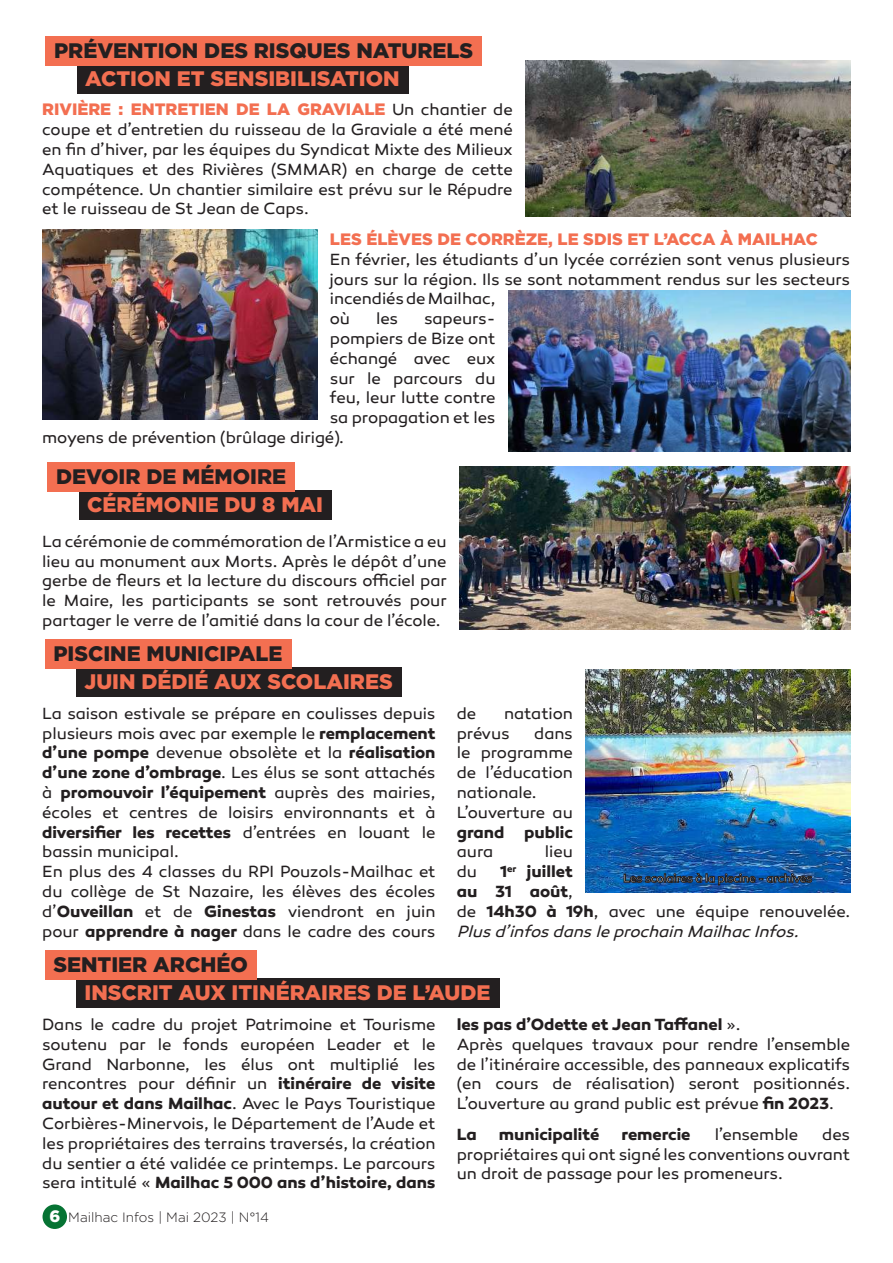
<style>
.page{position:relative;width:893px;height:1263px;background:#fff}
.page>*{position:absolute;margin:0;border:0;box-sizing:border-box;transform-origin:0 0}
.t1{font:900 21px "Gotham HTF";color:#f36f51}
.t2{font:900 21px "Gotham HTF";color:#231f20}
.t3{font:16.5px/19.8px "Canaro";letter-spacing:-.005em;color:#231f20}
.t4{font:italic 16.5px/19.8px "Canaro";color:#231f20}
.t5{font:900 16.5px "Gotham HTF";color:#f36f51}
.t6{font:700 16.5px "Canaro";letter-spacing:-.005em;color:#231f20}
.t7{font:300 13.5px "Gotham HTF";color:#231f20}
.s1{font-family:"Canaro";font-weight:400;color:#231f20}
.s2{font-weight:700}
.s3{font-weight:700;font-style:normal}
.s4{font-style:normal}
.s5{font-weight:900;font-size:16.5px;color:#fff}
</style>
<div class="page">
<div style="left:43px;top:1204px;width:24px;height:25px;background:#067333;border-radius:50%"></div>
<div style="left:76px;top:667px;width:325px;height:29px;background:#231f20"></div>
<div style="left:45px;top:639px;width:246px;height:30px;background:#f36f51"></div>
<div style="left:76px;top:978px;width:423px;height:29px;background:#231f20"></div>
<div style="left:45px;top:950px;width:211px;height:30px;background:#f36f51"></div>
<div style="left:77px;top:64px;width:331px;height:29px;background:#231f20"></div>
<div style="left:46px;top:36px;width:436px;height:30px;background:#f36f51"></div>
<div style="left:79px;top:490px;width:253px;height:29px;background:#231f20"></div>
<div style="left:48px;top:462px;width:247px;height:30px;background:#f36f51"></div>
<img style="left:42px;top:230px;width:275px;height:189px">
<img style="left:525px;top:61px;width:325px;height:155px">
<img style="left:508px;top:291px;width:342px;height:160px">
<img style="left:459px;top:467px;width:391px;height:163px">
<img style="left:586px;top:670px;width:264px;height:223px">
<svg style="left:624px;top:873px;width:188px;height:12px;background:#224b79"></svg>
<p class="t2" style="left:54px;top:39px;width:421px">PRÉVENTION DES RISQUES NATURELS</p>
<p class="t1" style="left:85px;top:66px;width:316px">ACTION ET SENSIBILISATION</p>
<p class="t5" style="left:42px;top:100px;width:472px">RIVIÈRE : ENTRETIEN DE LA GRAVIALE <span class="s1">Un chantier de</span></p>
<p class="t3" style="left:42px;top:120px;width:472px;text-align:justify">coupe et d’entretien du ruisseau de la Graviale a été mené en fin d’hiver, par les équipes du Syndicat Mixte des Milieux Aquatiques et des Rivières (SMMAR) en charge de cette compétence. Un chantier similaire est prévu sur le Répudre et le ruisseau de St Jean de Caps.</p>
<p class="t5" style="left:330px;top:229px;width:489px">LES ÉLÈVES DE CORRÈZE, LE SDIS ET L’ACCA À MAILHAC</p>
<p class="t3" style="left:330px;top:249px;width:522px">En février, les étudiants d’un lycée corrézien sont venus plusieurs jours sur la région. Ils se sont notamment rendus sur les secteurs incendiés de Mailhac,<br>où</p>
<p class="t3" style="left:376px;top:309px;width:24px">les</p>
<p class="t3" style="left:424px;top:309px;width:73px">sapeurs-</p>
<p class="t3" style="left:330px;top:329px;width:167px">pompiers de Bize ont</p>
<p class="t3" style="left:330px;top:348px;width:167px">échangé avec eux</p>
<p class="t3" style="left:330px;top:368px;width:167px">sur le parcours du</p>
<p class="t3" style="left:330px;top:388px;width:167px">feu, leur lutte contre</p>
<p class="t3" style="left:330px;top:408px;width:167px">sa propagation et les</p>
<p class="t3" style="left:42px;top:428px;width:303px">moyens de prévention (brûlage dirigé).</p>
<p class="t2" style="left:56px;top:465px;width:232px">DEVOIR DE MÉMOIRE</p>
<p class="t1" style="left:87px;top:492px;width:237px">CÉRÉMONIE DU 8 MAI</p>
<p class="t3" style="left:42px;top:531px;width:406px;text-align:justify">La cérémonie de commémoration de l’Armistice a eu lieu au monument aux Morts. Après le dépôt d’une gerbe de fleurs et la lecture du discours officiel par le Maire, les participants se sont retrouvés pour partager le verre de l’amitié dans la cour de l’école.</p>
<p class="t1" style="left:85px;top:669px;width:310px">JUIN DÉDIÉ AUX SCOLAIRES</p>
<p class="t2" style="left:53px;top:642px;width:231px">PISCINE MUNICIPALE</p>
<p class="t3" style="left:42px;top:703px;width:395px">La saison estivale se prépare en coulisses depuis plusieurs mois avec par exemple le <span class="s2">remplacement d’une pompe</span> devenue obsolète et la <span class="s2">réalisation d’une zone d’ombrage</span>. Les élus se sont attachés à <span class="s2">promouvoir l’équipement</span> auprès des mairies, écoles et centres de loisirs environnants et à <span class="s2">diversifier les recettes</span> d’entrées en louant le bassin municipal.<br>En plus des 4 classes du RPI Pouzols-Mailhac et du collège de St Nazaire, les élèves des écoles d’<span class="s2">Ouveillan</span> et de <span class="s2">Ginestas</span> viendront en juin pour <span class="s2">apprendre à nager</span> dans le cadre des cours</p>
<p class="t3" style="left:457px;top:703px;width:21px">de</p>
<p class="t3" style="left:457px;top:703px;width:118px;text-indent:47px">natation prévus</p>
<p class="t3" style="left:457px;top:723px;width:118px;text-indent:77px">dans le programme de l’éducation nationale.<br>L’ouverture au</p>
<p class="t6" style="left:457px;top:822px;width:118px">grand public</p>
<p class="t3" style="left:457px;top:842px;width:38px">aura</p>
<p class="t3" style="left:545px;top:842px;width:29px">lieu</p>
<p class="t3" style="left:457px;top:862px;width:22px">du</p>
<p class="t4" style="left:457px;top:862px;width:395px;text-indent:43px"><span class="s3">1</span><sup>er</sup> <span class="s3">juillet<br>au 31 août</span><span class="s4">,<br>de</span> <span class="s3">14h30 à 19h</span><span class="s4">, avec une équipe renouvelée.<br></span>Plusd’infosdansleprochain MailhacInfos.</p>
<p class="t2" style="left:53px;top:953px;width:196px">SENTIER ARCHÉO</p>
<p class="t1" style="left:85px;top:980px;width:408px">INSCRIT AUX ITINÉRAIRES DE L’AUDE</p>
<p class="t3" style="left:42px;top:1015px;width:395px;text-align:justify">Dans le cadre du projet Patrimoine et Tourisme soutenu par le fonds européen Leader et le Grand Narbonne, les élus ont multiplié les rencontres pour définir un <span class="s2">itinéraire de visite autour et dans Mailhac</span>. Avec le Pays Touristique Corbières-Minervois, le Département de l’Aude et les propriétaires des terrains traversés, la création du sentier a été validée ce printemps. Le parcours sera intitulé « <span class="s2">Mailhac 5 000 ans d’histoire, dans</span></p>
<p class="t3" style="left:457px;top:1015px;width:395px"><span class="s2">les pas d’Odette et Jean Taffanel</span> ».<br>Après quelques travaux pour rendre l’ensemble de l’itinéraire accessible, des panneaux explicatifs (en cours de réalisation) seront positionnés.<br>L’ouverture au grand public est prévue <span class="s2">fin 2023</span>.</p>
<p class="t6" style="left:457px;top:1124px;width:22px">La</p>
<p class="t6" style="left:499px;top:1124px;width:102px">municipalité</p>
<p class="t6" style="left:621px;top:1124px;width:71px">remercie</p>
<p class="t3" style="left:715px;top:1124px;width:85px">l’ensemble</p>
<p class="t3" style="left:457px;top:1124px;width:395px;text-align:justify;text-indent:365px">des propriétaires qui ont signé les conventions ouvrant un droit de passage pour les promeneurs.</p>
<p class="t7" style="left:49px;top:1210px;width:221px"><span class="s5">6</span> Mailhac Infos | Mai 2023 | N°14</p>
</div>
